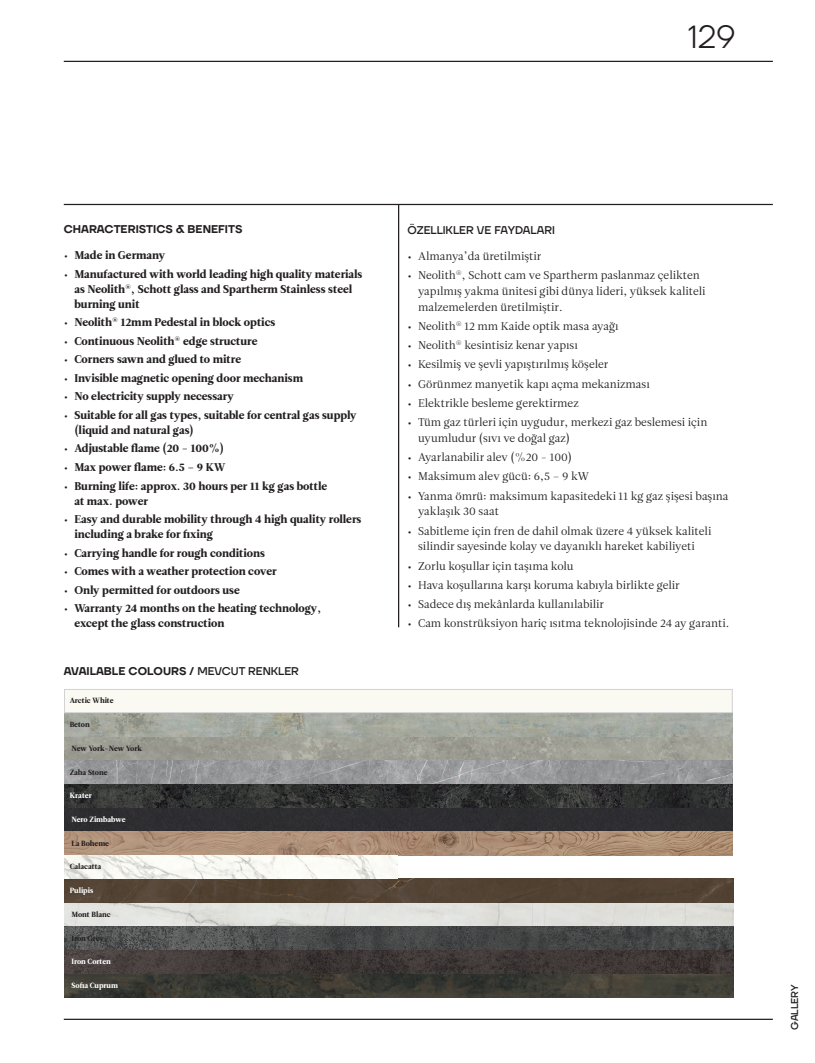
<style>
.page{position:relative;width:815px;height:1063px;background:#fff}
.page>*{position:absolute;margin:0;border:0;box-sizing:border-box;transform-origin:0 0}
.t1{font:300 32px "TT Firs Neue";color:#231f20}
.t2{font:11.25px/15.8px "Leitura Roman 1";color:#231f20}
.t3{font:11.25px/15px "Leitura Roman 4";color:#231f20}
.t4{font:600 11.25px "TT Firs Neue";color:#231f20}
.t5{font:500 11.25px "TT Firs Neue";color:#231f20}
.t6{font:500 10px "TT Firs Neue";color:#231f20}
.t7{font:7.5px "Leitura Roman 4";color:#231f20}
.t8{font:7.5px "Leitura Roman 4";color:#fff}
.s1{font-family:"Leitura Roman 1"}
.s2{font-weight:500}
</style>
<div class="page">
<hr style="left:64px;top:1019px;width:709px;height:1px;background:#231f20">
<hr style="left:64px;top:61px;width:709px;height:1px;background:#231f20">
<hr style="left:398px;top:204px;width:1px;height:423px;background:#231f20">
<img style="left:64px;top:713px;width:669px;height:142px">
<div style="left:65px;top:689px;width:667px;height:24px;background:#faf9f2"></div>
<div style="left:64px;top:689px;width:669px;height:24px;border:1px solid #d1d2d4"></div>
<img style="left:64px;top:879px;width:669px;height:118px">
<img style="left:64px;top:855px;width:333px;height:24px">
<hr style="left:64px;top:204px;width:709px;height:1px;background:#231f20">
<h1 class="t1" style="left:688px;top:15px;width:49px">129</h1>
<p class="t4" style="left:64px;top:222px;width:180px">CHARACTERISTICS &amp; BENEFITS</p>
<p class="t3" style="left:64px;top:248px;width:103px"><span class="s1">•</span> Made in Germany</p>
<p class="t3" style="left:74px;top:266px;width:290px;text-indent:-11px"><span class="s1">•</span> Manufactured with world leading high quality materials as Neolith<sup>®</sup>, Schott glass and Spartherm Stainless steel burning unit</p>
<p class="t3" style="left:64px;top:315px;width:213px"><span class="s1">•</span> Neolith<sup>®</sup> 12mm Pedestal in block optics</p>
<p class="t3" style="left:64px;top:333px;width:195px"><span class="s1">•</span> Continuous Neolith<sup>®</sup> edge structure</p>
<p class="t3" style="left:64px;top:352px;width:179px"><span class="s1">•</span> Corners sawn and glued to mitre</p>
<p class="t3" style="left:64px;top:371px;width:241px"><span class="s1">•</span> Invisible magnetic opening door mechanism</p>
<p class="t3" style="left:64px;top:389px;width:172px"><span class="s1">•</span> No electricity supply necessary</p>
<p class="t3" style="left:74px;top:408px;width:284px;text-indent:-11px"><span class="s1">•</span> Suitable for all gas types, suitable for central gas supply (liquid and natural gas)</p>
<p class="t3" style="left:64px;top:441px;width:162px"><span class="s1">•</span> Adjustable flame (20 - 100%)</p>
<p class="t3" style="left:64px;top:460px;width:163px"><span class="s1">•</span> Max power flame: 6.5 – 9 KW</p>
<p class="t3" style="left:74px;top:478px;width:254px;text-indent:-11px"><span class="s1">•</span> Burning life: approx. 30 hours per 11 kg gas bottle at max. power</p>
<p class="t3" style="left:74px;top:512px;width:288px;text-indent:-11px"><span class="s1">•</span> Easy and durable mobility through 4 high quality rollers including a brake for fixing</p>
<p class="t3" style="left:64px;top:545px;width:203px"><span class="s1">•</span> Carrying handle for rough conditions</p>
<p class="t3" style="left:64px;top:564px;width:214px"><span class="s1">•</span> Comes with a weather protection cover</p>
<p class="t3" style="left:64px;top:582px;width:177px"><span class="s1">•</span> Only permitted for outdoors use</p>
<p class="t3" style="left:74px;top:601px;width:248px;text-indent:-11px"><span class="s1">•</span> Warranty 24 months on the heating technology, except the glass construction</p>
<p class="t4" style="left:64px;top:664px;width:237px">AVAILABLE COLOURS / <span class="s2">MEVCUT RENKLER</span></p>
<p class="t7" style="left:70px;top:696px;width:45px">Arctic White</p>
<p class="t7" style="left:70px;top:720px;width:22px">Beton</p>
<p class="t7" style="left:71px;top:744px;width:72px">New York-New York</p>
<p class="t7" style="left:70px;top:767px;width:39px">Zaha Stone</p>
<p class="t8" style="left:70px;top:791px;width:23px">Krater</p>
<p class="t8" style="left:71px;top:815px;width:56px">Nero Zimbabwe</p>
<p class="t7" style="left:71px;top:839px;width:39px">La Boheme</p>
<p class="t7" style="left:70px;top:862px;width:33px">Calacatta</p>
<p class="t8" style="left:70px;top:886px;width:25px">Pulipis</p>
<p class="t7" style="left:71px;top:910px;width:41px">Mont Blanc</p>
<p class="t7" style="left:71px;top:933px;width:34px">Iron Grey</p>
<p class="t8" style="left:71px;top:957px;width:41px">Iron Corten</p>
<p class="t8" style="left:71px;top:981px;width:48px">Sofia Cuprum</p>
<p class="t5" style="left:407px;top:222px;width:149px">ÖZELLIKLER VE FAYDALARI</p>
<p class="t2" style="left:407px;top:248px;width:135px">• Almanya’da üretilmiştir</p>
<p class="t2" style="left:418px;top:268px;width:289px;text-indent:-11px">• Neolith<sup>®</sup>, Schott cam ve Spartherm paslanmaz çelikten yapılmış yakma ünitesi gibi dünya lideri, yüksek kaliteli malzemelerden üretilmiştir.</p>
<p class="t2" style="left:407px;top:318px;width:213px">• Neolith<sup>®</sup> 12 mm Kaide optik masa ayağı</p>
<p class="t2" style="left:407px;top:337px;width:172px">• Neolith<sup>®</sup> kesintisiz kenar yapısı</p>
<p class="t2" style="left:407px;top:357px;width:202px">• Kesilmiş ve şevli yapıştırılmış köşeler</p>
<p class="t2" style="left:407px;top:376px;width:244px">• Görünmez manyetik kapı açma mekanizması</p>
<p class="t2" style="left:407px;top:395px;width:173px">• Elektrikle besleme gerektirmez</p>
<p class="t2" style="left:418px;top:414px;width:291px;text-indent:-11px">• Tüm gaz türleri için uygudur, merkezi gaz beslemesi için uyumludur (sıvı ve doğal gaz)</p>
<p class="t2" style="left:407px;top:449px;width:166px">• Ayarlanabilir alev (%20 - 100)</p>
<p class="t2" style="left:407px;top:469px;width:183px">• Maksimum alev gücü: 6,5 – 9 kW</p>
<p class="t2" style="left:418px;top:488px;width:312px;text-indent:-11px">• Yanma ömrü: maksimum kapasitedeki 11 kg gaz şişesi başına yaklaşık 30 saat</p>
<p class="t2" style="left:407px;top:523px;width:305px;text-align:center">• Sabitleme için fren de dahil olmak üzere 4 yüksek kaliteli silindir sayesinde kolay ve dayanıklı hareket kabiliyeti</p>
<p class="t2" style="left:407px;top:558px;width:168px">• Zorlu koşullar için taşıma kolu</p>
<p class="t2" style="left:407px;top:577px;width:274px">• Hava koşullarına karşı koruma kabıyla birlikte gelir</p>
<p class="t2" style="left:407px;top:596px;width:198px">• Sadece dış mekânlarda kullanılabilir</p>
<p class="t2" style="left:407px;top:616px;width:323px">• Cam konstrüksiyon hariç ısıtma teknolojisinde 24 ay garanti.</p>
<p class="t6" style="left:788px;top:1030px;width:47px;rotate:-90deg">GALLERY</p>
</div>
